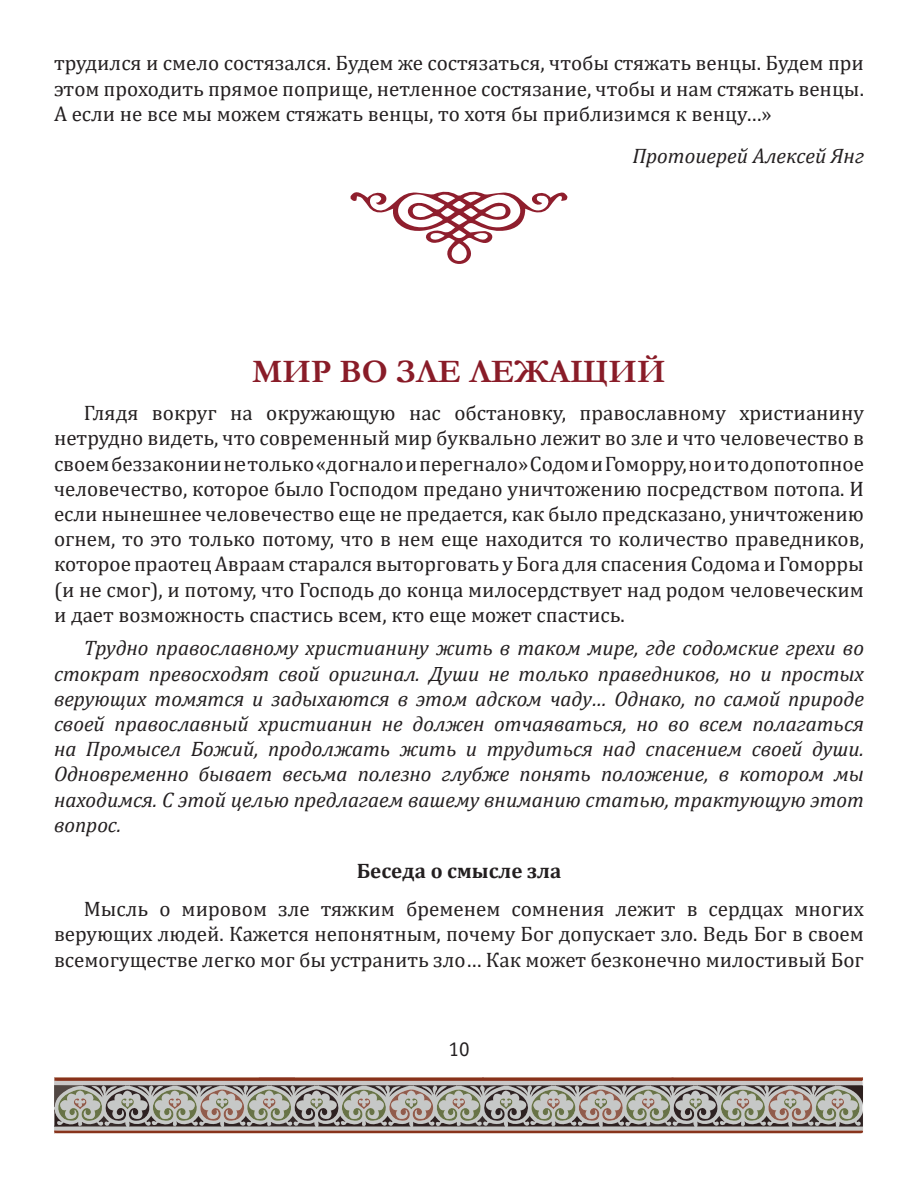
<style>
.page{position:relative;width:918px;height:1188px;background:#fff}
.page>*{position:absolute;margin:0;border:0;box-sizing:border-box;transform-origin:0 0}
.Заголовок{font:700 33px "Garamond";color:#891c28}
.t1{font:21px/25.2px "Cambria";color:#231f20;text-align:justify}
.Автор{font:italic 21px/25.2px "Cambria";color:#231f20;text-align:justify}
.Жирный_по_центру{font:700 21px "Cambria";color:#231f20}
.t2{font:21px "Officina Sans C";color:#231f20}
</style>
<div class="page">
<svg style="left:54px;top:1077px;width:810px;height:57px;background:#a2968e"></svg>
<svg style="left:351px;top:191px;width:217px;height:73px"></svg>
<p class="t1" style="left:54px;top:50px;width:812px">трудился и смело состязался. Будем же состязаться, чтобы стяжать венцы. Будем при этом проходить прямое поприще, нетленное состязание, чтобы и нам стяжать венцы.<br>А если не все мы можем стяжать венцы, то хотя бы приблизимся к венцу…»</p>
<p class="Автор" style="left:632px;top:142px;width:233px">Протоиерей Алексей Янг</p>
<p class="Заголовок" style="left:252px;top:349px;width:415px">МИР ВО ЗЛЕ ЛЕЖАЩИЙ</p>
<p class="t1" style="left:54px;top:400px;width:812px;text-indent:30px">Глядя вокруг на окружающую нас обстановку, православному христианину нетрудно видеть, что современный мир буквально лежит во зле и что человечество в своем беззаконии не только «догнало и перегнало» Содом и Гоморру, но и то допотопное человечество, которое было Господом предано уничтожению посредством потопа. И если нынешнее человечество еще не предается, как было предсказано, уничтожению огнем, то это только потому, что в нем еще находится то количество праведников, которое праотец Авраам старался выторговать у Бога для спасения Содома и Гоморры (и не смог), и потому, что Господь до конца милосердствует над родом человеческим и дает возможность спастись всем, кто еще может спастись.</p>
<p class="Автор" style="left:54px;top:635px;width:812px;text-indent:30px">Трудно православному христианину жить в таком мире, где содомские грехи во стократ превосходят свой оригинал. Души не только праведников, но и простых верующих томятся и задыхаются в этом адском чаду… Однако, по самой природе своей православный христианин не должен отчаяваться, но во всем полагаться на Промысел Божий, продолжать жить и трудиться над спасением своей души.<br>Одновременно бывает весьма полезно глубже понять положение, в котором мы находимся. С этой целью предлагаем вашему вниманию статью, трактующую этот вопрос.</p>
<p class="Жирный_по_центру" style="left:357px;top:856px;width:206px">Беседа о смысле зла</p>
<p class="t1" style="left:54px;top:896px;width:812px;text-indent:30px">Мысль о мировом зле тяжким бременем сомнения лежит в сердцах многих верующих людей. Кажется непонятным, почему Бог допускает зло. Ведь Бог в своем всемогуществе легко мог бы устранить зло… Как может безконечно милостивый Бог</p>
<p class="t2" style="left:448px;top:1037px;width:22px">10</p>
</div>
